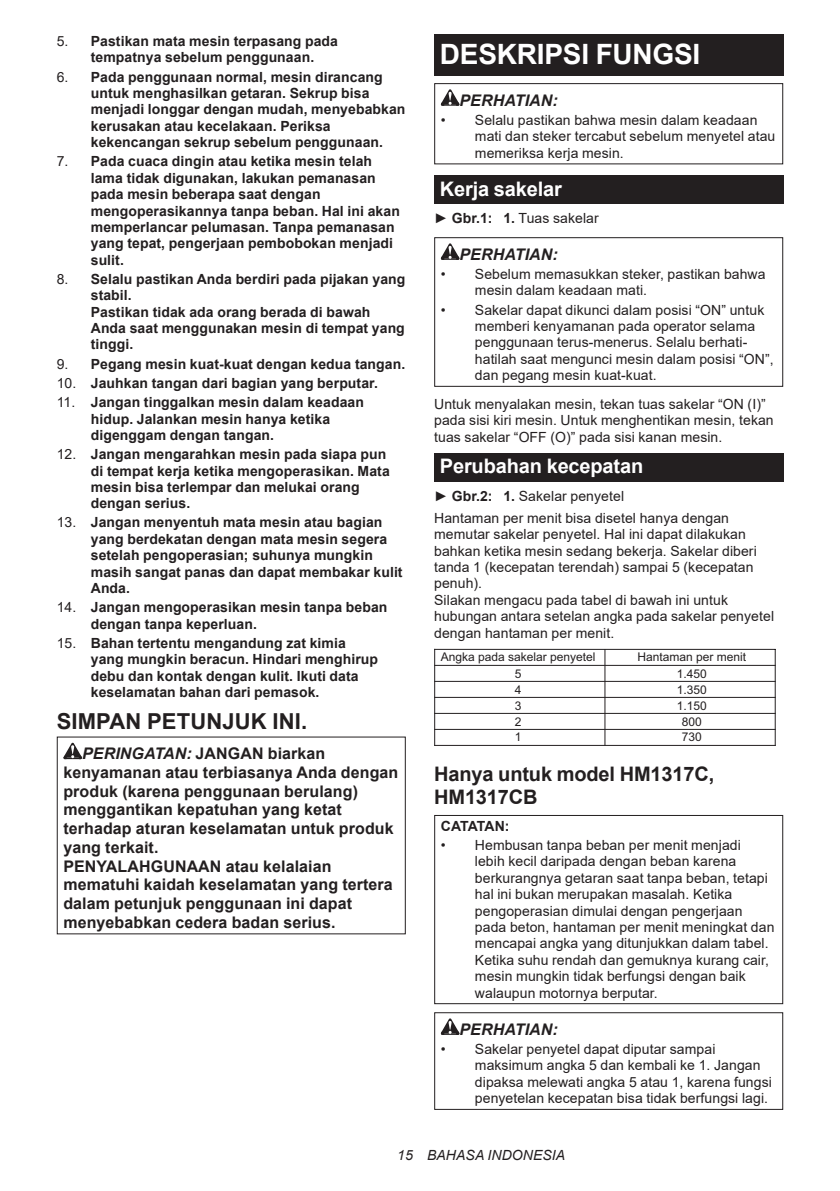
<style>
.page{position:relative;width:840px;height:1191px;background:#fff}
.page>*{position:absolute;margin:0;border:0;box-sizing:border-box;transform-origin:0 0}
.t1{font:700 28px "Arial";letter-spacing:-.01em;color:#fff}
.t2{font:700 22px "Arial";letter-spacing:.005em;color:#231f20}
.t3{font:700 20px/23.4px "Arial";letter-spacing:-.01em;color:#231f20}
.t4{font:700 20px "Arial";letter-spacing:-.01em;color:#fff}
.t5{font:700 16px/18.8px "Arial";letter-spacing:.005em;color:#231f20}
.t6{font:italic 700 16px "Arial";letter-spacing:.005em;color:#231f20}
.t7{font:14px/16.4px "Arial";letter-spacing:.005em;color:#231f20}
.t8{font:700 14px/16.4px "Arial";letter-spacing:.005em;color:#231f20}
.t9{font:italic 14px "Arial";letter-spacing:.005em;color:#231f20}
.t10{font:700 14px "Arial";letter-spacing:-.07em;color:#231f20}
.t11{font:12px/15.8px "Arial";color:#231f20;text-align:justify}
.s1{font-weight:400}
.s2{font-style:italic}
.s3{font-weight:700}
</style>
<div class="page">
<svg style="left:63px;top:742px;width:19px;height:17px"></svg>
<div style="left:434px;top:34px;width:348px;height:41px;background:#231f20"></div>
<svg style="left:440px;top:89px;width:19px;height:17px"></svg>
<div style="left:434px;top:83px;width:348px;height:81px;border:1px solid #231f20"></div>
<div style="left:434px;top:176px;width:348px;height:28px;background:#231f20"></div>
<svg style="left:440px;top:243px;width:19px;height:17px"></svg>
<div style="left:434px;top:237px;width:348px;height:150px;border:1px solid #231f20"></div>
<div style="left:434px;top:453px;width:348px;height:28px;background:#231f20"></div>
<hr style="left:434px;top:649px;width:1px;height:96px;background:#231f20">
<hr style="left:774px;top:649px;width:1px;height:96px;background:#231f20">
<hr style="left:434px;top:649px;width:340px;height:1px;background:#231f20">
<hr style="left:434px;top:665px;width:340px;height:1px;background:#231f20">
<hr style="left:434px;top:681px;width:340px;height:1px;background:#231f20">
<hr style="left:434px;top:697px;width:340px;height:1px;background:#231f20">
<hr style="left:434px;top:745px;width:340px;height:1px;background:#231f20">
<hr style="left:434px;top:713px;width:340px;height:1px;background:#231f20">
<hr style="left:434px;top:729px;width:340px;height:1px;background:#231f20">
<hr style="left:604px;top:649px;width:1px;height:96px;background:#231f20">
<div style="left:434px;top:815px;width:348px;height:189px;border:1px solid #231f20"></div>
<svg style="left:440px;top:1018px;width:19px;height:16px"></svg>
<div style="left:434px;top:1012px;width:348px;height:97px;border:1px solid #231f20"></div>
<p class="t8" style="left:91px;top:33px;width:248px;text-indent:-34px"><span class="s1">5.</span> Pastikan mata mesin terpasang pada tempatnya sebelum penggunaan.</p>
<p class="t8" style="left:91px;top:69px;width:316px;text-indent:-34px"><span class="s1">6.</span> Pada penggunaan normal, mesin dirancang untuk menghasilkan getaran. Sekrup bisa menjadi longgar dengan mudah, menyebabkan kerusakan atau kecelakaan. Periksa kekencangan sekrup sebelum penggunaan.</p>
<p class="t8" style="left:91px;top:153px;width:310px;text-indent:-34px"><span class="s1">7.</span> Pada cuaca dingin atau ketika mesin telah lama tidak digunakan, lakukan pemanasan pada mesin beberapa saat dengan mengoperasikannya tanpa beban. Hal ini akan memperlancar pelumasan. Tanpa pemanasan yang tepat, pengerjaan pembobokan menjadi sulit.</p>
<p class="t8" style="left:91px;top:271px;width:316px;text-indent:-34px"><span class="s1">8.</span> Selalu pastikan Anda berdiri pada pijakan yang stabil.<br>Pastikan tidak ada orang berada di bawah<br>Anda saat menggunakan mesin di tempat yang tinggi.</p>
<p class="t8" style="left:57px;top:356px;width:350px"><span class="s1">9.</span> Pegang mesin kuat-kuat dengan kedua tangan.</p>
<p class="t8" style="left:57px;top:375px;width:322px"><span class="s1">10.</span> Jauhkan tangan dari bagian yang berputar.</p>
<p class="t8" style="left:91px;top:394px;width:274px;text-indent:-34px"><span class="s1">11.</span> Jangan tinggalkan mesin dalam keadaan hidup. Jalankan mesin hanya ketika digenggam dengan tangan.</p>
<p class="t8" style="left:91px;top:446px;width:300px;text-indent:-34px"><span class="s1">12.</span> Jangan mengarahkan mesin pada siapa pun di tempat kerja ketika mengoperasikan. Mata mesin bisa terlempar dan melukai orang dengan serius.</p>
<p class="t8" style="left:91px;top:514px;width:313px;text-indent:-34px"><span class="s1">13.</span> Jangan menyentuh mata mesin atau bagian yang berdekatan dengan mata mesin segera setelah pengoperasian; suhunya mungkin masih sangat panas dan dapat membakar kulit Anda.</p>
<p class="t8" style="left:91px;top:599px;width:298px;text-indent:-34px"><span class="s1">14.</span> Jangan mengoperasikan mesin tanpa beban dengan tanpa keperluan.</p>
<p class="t8" style="left:91px;top:635px;width:288px;text-indent:-34px"><span class="s1">15.</span> Bahan tertentu mengandung zat kimia yang mungkin beracun. Hindari menghirup debu dan kontak dengan kulit. Ikuti data keselamatan bahan dari pemasok.</p>
<h2 class="t2" style="left:57px;top:705px;width:252px">SIMPAN PETUNJUK INI.</h2>
<p class="t5" style="left:63px;top:744px;width:336px;text-indent:19px"><span class="s2">PERINGATAN:</span> JANGAN biarkan kenyamanan atau terbiasanya Anda dengan produk (karena penggunaan berulang) menggantikan kepatuhan yang ketat terhadap aturan keselamatan untuk produk yang terkait.<br>PENYALAHGUNAAN atau kelalaian mematuhi kaidah keselamatan yang tertera dalam petunjuk penggunaan ini dapat menyebabkan cedera badan serius.</p>
<h1 class="t1" style="left:439px;top:34px;width:262px">DESKRIPSI FUNGSI</h1>
<p class="t6" style="left:459px;top:89px;width:100px">PERHATIAN:</p>
<p class="t7" style="left:474px;top:112px;width:302px;text-indent:-34px">• Selalu pastikan bahwa mesin dalam keadaan mati dan steker tercabut sebelum menyetel atau memeriksa kerja mesin.</p>
<h3 class="t4" style="left:439px;top:175px;width:124px">Kerja sakelar</h3>
<p class="t7" style="left:434px;top:210px;width:166px">► <span class="s3">Gbr.1: 1.</span> Tuas sakelar</p>
<p class="t6" style="left:459px;top:243px;width:100px">PERHATIAN:</p>
<p class="t7" style="left:474px;top:266px;width:292px;text-indent:-34px">• Sebelum memasukkan steker, pastikan bahwa mesin dalam keadaan mati.</p>
<p class="t7" style="left:474px;top:301px;width:300px;text-indent:-34px">• Sakelar dapat dikunci dalam posisi “ON” untuk memberi kenyamanan pada operator selama penggunaan terus-menerus. Selalu berhati&shy;hatilah saat mengunci mesin dalam posisi “ON”, dan pegang mesin kuat-kuat.</p>
<p class="t7" style="left:434px;top:396px;width:341px">Untuk menyalakan mesin, tekan tuas sakelar “ON (I)” pada sisi kiri mesin. Untuk menghentikan mesin, tekan tuas sakelar “OFF (O)” pada sisi kanan mesin.</p>
<h3 class="t4" style="left:439px;top:452px;width:205px">Perubahan kecepatan</h3>
<p class="t7" style="left:434px;top:485px;width:296px;line-height:22px">► <span class="s3">Gbr.2: 1.</span> Sakelar penyetel<br>Hantaman per menit bisa disetel hanya dengan</p>
<p class="t7" style="left:434px;top:526px;width:341px">memutar sakelar penyetel. Hal ini dapat dilakukan bahkan ketika mesin sedang bekerja. Sakelar diberi tanda 1 (kecepatan terendah) sampai 5 (kecepatan penuh).<br>Silakan mengacu pada tabel di bawah ini untuk hubungan antara setelan angka pada sakelar penyetel dengan hantaman per menit.</p>
<p class="t11" style="left:440px;top:649px;width:156px">Angka pada sakelar penyetel</p>
<p class="t11" style="left:637px;top:649px;width:110px">Hantaman per menit</p>
<p class="t11" style="left:514px;top:666px;width:8px">5<br>4<br>3<br>2<br>1</p>
<p class="t11" style="left:676px;top:666px;width:32px;text-align:center">1.450<br>1.350<br>1.150<br>800<br>730</p>
<h3 class="t3" style="left:434px;top:762px;width:281px">Hanya untuk model HM1317C,<br>HM1317CB</h3>
<p class="t10" style="left:440px;top:816px;width:70px">CATATAN:</p>
<p class="t7" style="left:474px;top:837px;width:301px;text-indent:-34px">• Hembusan tanpa beban per menit menjadi<br>lebih kecil daripada dengan beban karena berkurangnya getaran saat tanpa beban, tetapi hal ini bukan merupakan masalah. Ketika pengoperasian dimulai dengan pengerjaan pada beton, hantaman per menit meningkat dan mencapai angka yang ditunjukkan dalam tabel.<br>Ketika suhu rendah dan gemuknya kurang cair, mesin mungkin tidak berfungsi dengan baik walaupun motornya berputar.</p>
<p class="t6" style="left:459px;top:1018px;width:100px">PERHATIAN:</p>
<p class="t7" style="left:474px;top:1040px;width:298px;text-indent:-34px">• Sakelar penyetel dapat diputar sampai maksimum angka 5 dan kembali ke 1. Jangan dipaksa melewati angka 5 atau 1, karena fungsi penyetelan kecepatan bisa tidak berfungsi lagi.</p>
<p class="t9" style="left:397px;top:1146px;width:169px">15 BAHASA INDONESIA</p>
</div>
